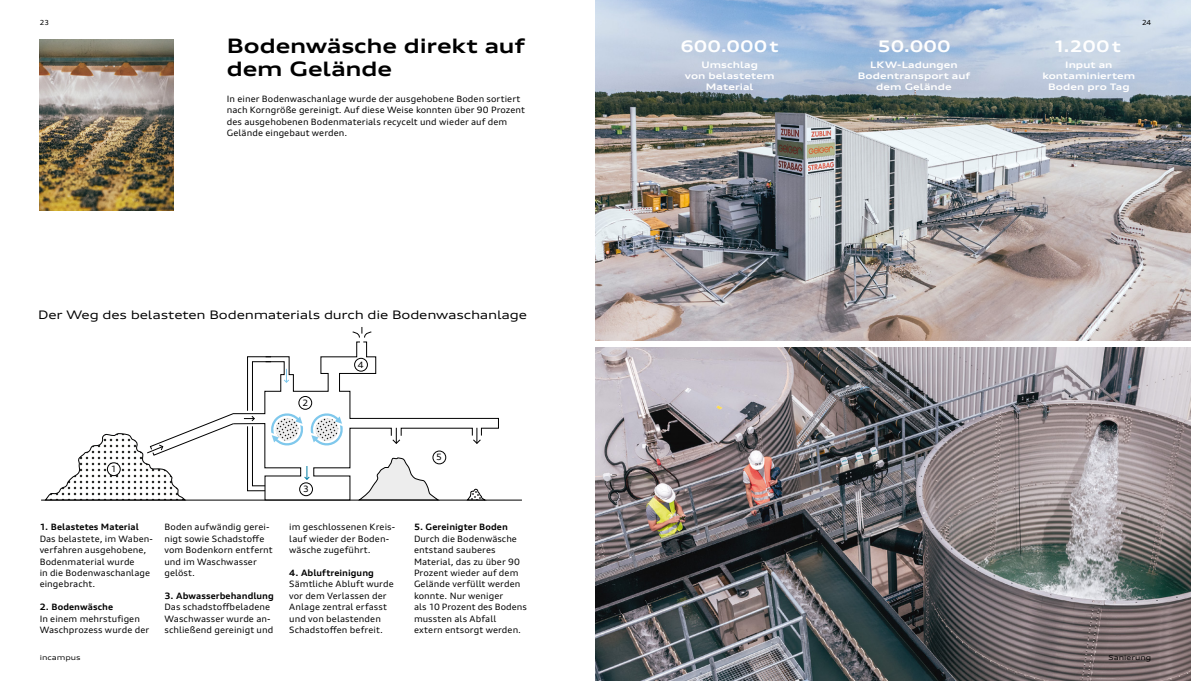
<style>
.page{position:relative;width:1191px;height:681px;background:#fff}
.page>*{position:absolute;margin:0;border:0;box-sizing:border-box;transform-origin:0 0}
.t1{font:700 expanded 20px/22.8px "Audi Type";letter-spacing:-.005em;color:#000}
.t2{font:700 expanded 16px "Audi Type";letter-spacing:.005em;color:#fff}
.t3{font:expanded 11.8px "Audi Type";letter-spacing:-.015em;color:#000}
.t4{font:700 expanded 9px/10.8px "Audi Type";letter-spacing:.01em;color:#fff;text-align:center}
.t5{font:expanded 8.8px/11.4px "Audi Type";letter-spacing:.005em;color:#000}
.t6{font:700 expanded 8.8px "Audi Type";letter-spacing:.01em;color:#000}
.t7{font:expanded 7px "Audi Type";color:#000}
.t8{font:expanded 7px "Audi Type";color:#000}
</style>
<div class="page">
<img style="left:595px;top:0;width:596px;height:340px">
<svg style="left:439px;top:417px;width:60px;height:82px"></svg>
<svg style="left:45px;top:327px;width:394px;height:172px"></svg>
<hr style="left:41px;top:499px;width:481px;height:1px;background:#000">
<img style="left:595px;top:347px;width:596px;height:333px">
<img style="left:40px;top:40px;width:134px;height:171px">
<div style="left:107px;top:462px;width:13px;height:13px;background:#fff;border-radius:50%"></div>
<div style="left:107px;top:462px;width:13px;height:13px;border:1px solid #000;border-radius:50%"></div>
<div style="left:299px;top:396px;width:13px;height:13px;background:#fff;border-radius:50%"></div>
<div style="left:299px;top:396px;width:13px;height:13px;border:1px solid #000;border-radius:50%"></div>
<div style="left:354px;top:358px;width:13px;height:13px;background:#fff;border-radius:50%"></div>
<div style="left:354px;top:358px;width:14px;height:13px;border:1px solid #000;border-radius:50%"></div>
<div style="left:300px;top:482px;width:12px;height:13px;background:#fff;border-radius:50%"></div>
<div style="left:299px;top:482px;width:14px;height:13px;border:1px solid #000;border-radius:50%"></div>
<div style="left:433px;top:451px;width:13px;height:12px;background:#fff;border-radius:50%"></div>
<div style="left:433px;top:450px;width:13px;height:14px;border:1px solid #000;border-radius:50%"></div>
<p class="t8" style="left:40px;top:18px;width:11px">23</p>
<h1 class="t1" style="left:227px;top:34px;width:299px">Bodenwäsche direkt auf dem Gelände</h1>
<p class="t5" style="left:227px;top:93px;width:300px">In einer Bodenwaschanlage wurde der ausgehobene Boden sortiert nach Korngröße gereinigt. Auf diese Weise konnten über 90 Prozent des ausgehobenen Bodenmaterials recycelt und wieder auf dem Gelände eingebaut werden.</p>
<h3 class="t3" style="left:38px;top:307px;width:490px">Der Weg des belasteten Bodenmaterials durch die Bodenwaschanlage</h3>
<p class="t5" style="left:302px;top:397px;width:7px">2</p>
<p class="t5" style="left:358px;top:358px;width:7px">4</p>
<p class="t5" style="left:111px;top:463px;width:7px">1</p>
<p class="t6" style="left:40px;top:521px;width:101px">1. Belastetes Material</p>
<p class="t5" style="left:40px;top:532px;width:115px">Das belastete, im Waben&shy;verfahren ausgehobene,<br>Bodenmaterial wurde<br>in die Bodenwaschanlage eingebracht.</p>
<p class="t6" style="left:40px;top:601px;width:75px">2. Bodenwäsche</p>
<p class="t5" style="left:40px;top:612px;width:111px">In einem mehrstufigen<br>Waschprozess wurde der</p>
<p class="t7" style="left:40px;top:652px;width:43px">incampus</p>
<p class="t5" style="left:164px;top:521px;width:110px">Boden aufwändig gerei&shy;nigt sowie Schadstoffe vom Bodenkorn entfernt und im Waschwasser gelöst.</p>
<p class="t6" style="left:164px;top:590px;width:111px">3. Abwasserbehandlung</p>
<p class="t5" style="left:164px;top:601px;width:110px">Das schadstoffbeladene<br>Waschwasser wurde an&shy;schließend gereinigt und</p>
<p class="t5" style="left:303px;top:483px;width:7px">3</p>
<p class="t5" style="left:289px;top:521px;width:107px">im geschlossenen Kreis&shy;lauf wieder der Boden&shy;wäsche zugeführt.</p>
<p class="t6" style="left:289px;top:567px;width:86px">4. Abluftreinigung</p>
<p class="t5" style="left:289px;top:578px;width:106px">Sämtliche Abluft wurde vor dem Verlassen der<br>Anlage zentral erfasst und von belastenden<br>Schadstoffen befreit.</p>
<p class="t5" style="left:436px;top:451px;width:7px">5</p>
<p class="t6" style="left:414px;top:521px;width:95px">5. Gereinigter Boden</p>
<p class="t5" style="left:414px;top:532px;width:114px">Durch die Bodenwäsche entstand sauberes<br>Material, das zu über 90<br>Prozent wieder auf dem<br>Gelände verfüllt werden konnte. Nur weniger<br>als 10 Prozent des Bodens mussten als Abfall extern entsorgt werden.</p>
<h2 class="t2" style="left:680px;top:36px;width:100px">600.000t</h2>
<p class="t4" style="left:685px;top:60px;width:91px">Umschlag<br>von belastetem<br>Material</p>
<h2 class="t2" style="left:877px;top:36px;width:74px">50.000</h2>
<p class="t4" style="left:857px;top:60px;width:114px">LKW-Ladungen<br>Bodentransport auf dem Gelände</p>
<p class="t8" style="left:1142px;top:18px;width:11px">24</p>
<h2 class="t2" style="left:1052px;top:36px;width:70px">1.200t</h2>
<p class="t4" style="left:1042px;top:60px;width:94px">Input an kontaminiertem<br>Boden pro Tag</p>
<p class="t7" style="left:1108px;top:652px;width:44px">Sanierung</p>
</div>
